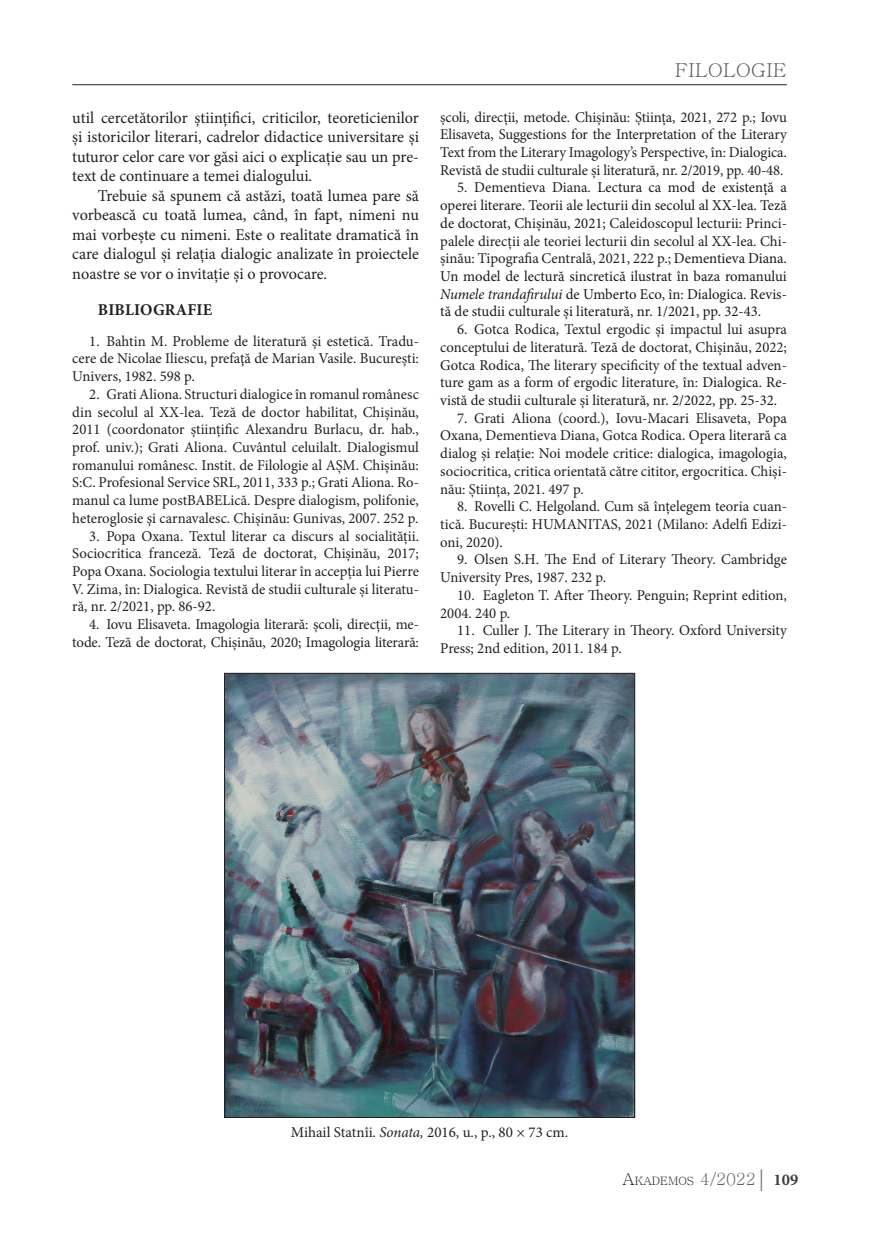
<style>
.page{position:relative;width:872px;height:1234px;background:#fff}
.page>*{position:absolute;margin:0;border:0;box-sizing:border-box;transform-origin:0 0}
.t1{font:19.2px "Batang";color:#636366;scale:1.06 1}
.t2{font:16.5px/19.5px "Minion Pro";color:#231f20;text-align:justify}
.t3{font:700 16.5px "Minion Pro";letter-spacing:.01em;color:#231f20}
.t4{font:15px/17.7px "Minion Pro";color:#231f20;text-align:justify}
.t5{font:15px/17.7px "Minion Pro";color:#1a1a1a;text-align:justify}
.t6{font:11.55px "Batang";color:#231f20}
.s1{color:#231f20}
.s2{font-style:italic}
.s3{color:#1a1a1a}
.s4{font-size:16.5px}
.s5{font-size:16.5px;color:#636366}
.s6{font-family:"Garamond";font-size:24px;color:#636366}
.s7{font-family:"Minion Pro";font-weight:700;font-size:16.5px;color:#3e3e3f}
</style>
<div class="page">
<hr style="left:72px;top:84px;width:715px;height:1px;background:#231f20">
<img style="left:226px;top:675px;width:407px;height:440px">
<p class="t2" style="left:72px;top:108px;width:348px">util cercetătorilor științifici, criticilor, teoreticienilor și istoricilor literari, cadrelor didactice universitare și tuturor celor care vor găsi aici o explicație sau un pre&shy;text de continuare a temei dialogului.</p>
<p class="t2" style="left:72px;top:186px;width:348px;text-indent:26px">Trebuie să spunem că astăzi, toată lumea pare să vorbească cu toată lumea, când, în fapt, nimeni nu mai vorbește cu nimeni. Este o realitate dramatică în care dialogul și relația dialogic analizate în proiectele noastre se vor o invitație și o provocare.</p>
<p class="t3" style="left:98px;top:298px;width:116px">BIBLIOGRAFIE</p>
<p class="t4" style="left:72px;top:332px;width:348px;text-indent:17px">1. Bahtin M. Probleme de literatură şi estetică. Tradu&shy;cere de Nicolae Iliescu, prefaţă de Marian Vasile. Bucureşti:<br>Univers, 1982. 598 p.</p>
<p class="t4" style="left:72px;top:385px;width:348px;text-indent:17px">2. Grati Aliona. Structuri dialogice în romanul românesc din secolul al XX-lea. Teză de doctor habilitat, Chișinău, 2011 (coordonator științific Alexandru Burlacu, dr. hab., prof. univ.); Grati Aliona. Cuvântul celuilalt. Dialogismul romanului românesc. Instit. de Filologie al AȘM. Chișinău:<br>S:C. Profesional Service SRL, 2011, 333 p.; Grati Aliona. Ro&shy;manul ca lume postBABELică. Despre dialogism, polifonie, heteroglosie şi carnavalesc. Chișinău: Gunivas, 2007. 252 p.</p>
<p class="t4" style="left:72px;top:527px;width:348px;text-indent:17px">3. Popa Oxana. Textul literar ca discurs al socialității.<br>Sociocritica franceză. Teză de doctorat, Chișinău, 2017; Popa Oxana. Sociologia textului literar în accepția lui Pierre V. Zima, în: Dialogica. Revistă de studii culturale și literatu&shy;ră, nr. 2/2021, pp. 86-92.</p>
<p class="t4" style="left:72px;top:615px;width:348px;text-align:right">4. Iovu Elisaveta. Imagologia literară: școli, direcții, me&shy;tode. Teză de doctorat, Chișinău, 2020; Imagologia literară:</p>
<p class="t1" style="left:675px;top:60px;width:107px">FILOLOGIE</p>
<p class="t4" style="left:440px;top:108px;width:348px">școli, direcții, metode. Chișinău: Știința, 2021, 272 p.; Iovu Elisaveta, Suggestions for the Interpretation of the Literary Text from the Literary Imagology’s Perspective, în: Dialogica.<br>Revistă de studii culturale și literatură, nr. 2/2019, pp. 40-48.</p>
<p class="t5" style="left:440px;top:179px;width:348px;text-indent:17px"><span class="s1">5. Dementieva Diana.</span> Lectura ca mod de existență a operei literare. Teorii ale lecturii din secolul al XX-lea. Teză de doctorat, Chișinău, 2021; <span class="s1">Caleidoscopul lecturii: Princi&shy;palele direcții ale teoriei lecturii din secolul al XX-lea. Chi&shy;șinău: Tipografia Centrală, 2021, 222 p.;</span> Dementieva Diana.<br>Un model de lectură sincretică ilustrat în baza romanului <span class="s2">Numele trandafirului</span> de Umberto Eco<span class="s1">, în:</span> Dialogica. Revis&shy;tă de studii culturale și literatură, nr. 1/2021, pp. 32-43.</p>
<p class="t4" style="left:440px;top:320px;width:348px;text-indent:17px">6. Gotca Rodica, Textul ergodic și impactul lui asupra conceptului de literatură. Teză de doctorat, Chișinău, 2022; <span class="s3">Gotca Rodica,</span> The literary specificity of the textual adven&shy;ture gam as a form of ergodic literature, în: <span class="s3">Dialogica. Re&shy;vistă de studii culturale și literatură, nr. 2/2022, pp. 25-32</span>.</p>
<p class="t4" style="left:440px;top:409px;width:348px;text-indent:17px">7. Grati Aliona (coord.), Iovu-Macari Elisaveta, Popa Oxana, Dementieva Diana, Gotca Rodica. Opera literară ca dialog și relație: Noi modele critice: dialogica, imagologia, sociocritica, critica orientată către cititor, ergocritica. Chiși&shy;nău: Știința, 2021. 497 p.</p>
<p class="t4" style="left:440px;top:497px;width:348px;text-indent:17px">8. Rovelli C. Helgoland. Cum să înțelegem teoria cuan&shy;tică. București: HUMANITAS, 2021 (Milano: Adelfi Edizi&shy;oni, 2020).</p>
<p class="t4" style="left:440px;top:550px;width:348px;text-indent:17px">9. Olsen S.H. The End of Literary Theory. Cambridge<br>University Pres, 1987. 232 p.</p>
<p class="t4" style="left:440px;top:586px;width:348px;text-indent:17px">10. Eagleton T. After Theory. Penguin; Reprint edition,<br>2004. 240 p.</p>
<p class="t4" style="left:440px;top:621px;width:348px;text-indent:17px">11. Culler J. The Literary in Theory. Oxford University<br>Press; 2nd edition, 2011. 184 p.</p>
<p class="t4" style="left:291px;top:1123px;width:279px">Mihail Statnîi. <span class="s2">Sonata,</span> 2016, u., p., 80 × 73 cm.</p>
<p class="t6" style="left:622px;top:1175px;width:177px"><span class="s4">A</span>KADEMOS <span class="s5">4/2022</span><span class="s6">|</span> <span class="s7">109</span></p>
</div>
